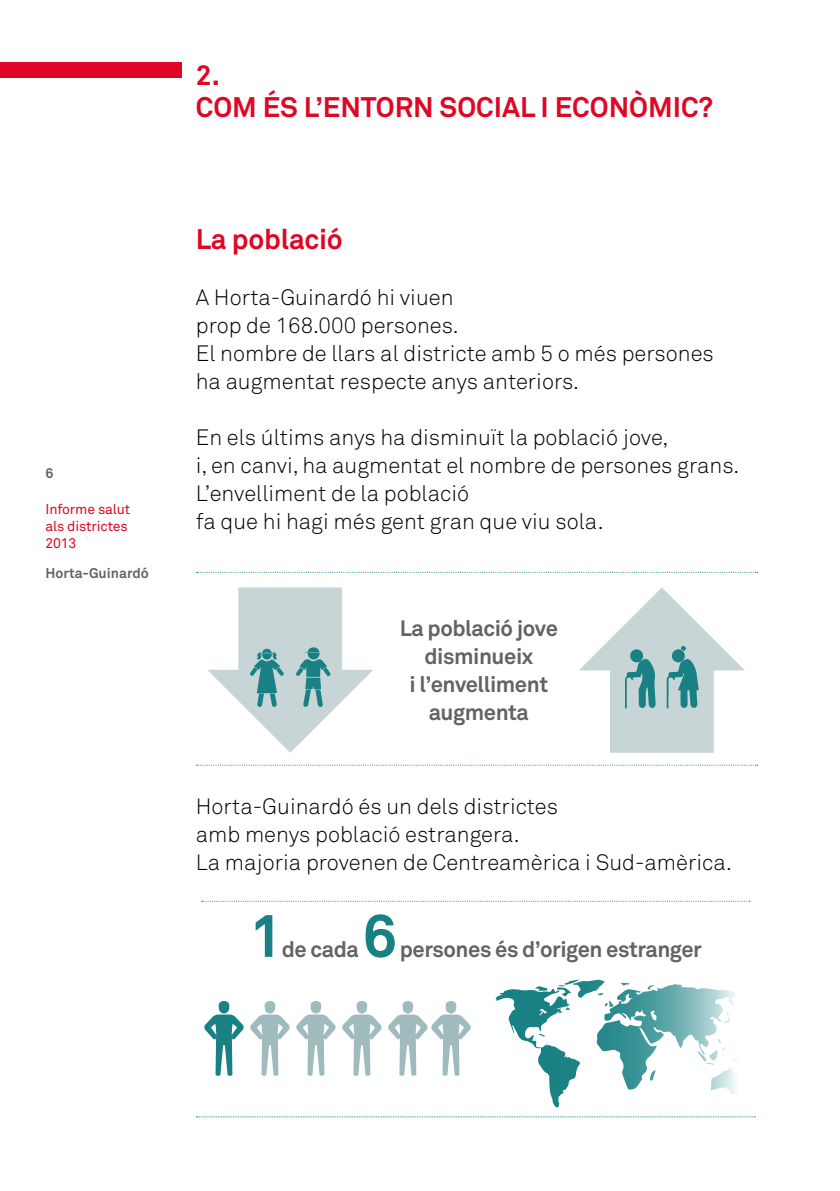
<style>
.page{position:relative;width:840px;height:1191px;background:#fff}
.page>*{position:absolute;margin:0;border:0;box-sizing:border-box;transform-origin:0 0}
.t1{font:700 60px "Akkurat";color:#198184}
.t2{font:700 28px/32px "Akkurat";color:#de0826}
.t3{font:300 22px/28px "Akkurat";color:#000}
.t4{font:700 22px/28px "Akkurat";letter-spacing:-.02em;color:#646363;text-align:center}
.t5{font:14px/16.8px "Akkurat";letter-spacing:-.01em;color:#de0826}
.t6{font:700 14px "Akkurat";color:#646464}
</style>
<div class="page">
<div style="left:0;top:62px;width:181px;height:16px;background:#de0826"></div>
<svg style="left:196px;top:572px;width:561px;height:1px"></svg>
<svg style="left:196px;top:764px;width:561px;height:1px"></svg>
<svg style="left:207px;top:587px;width:166px;height:166px"></svg>
<svg style="left:579px;top:587px;width:165px;height:166px"></svg>
<svg style="left:495px;top:979px;width:241px;height:128px"></svg>
<svg style="left:201px;top:900px;width:546px;height:1px"></svg>
<svg style="left:196px;top:1116px;width:559px;height:1px"></svg>
<svg style="left:204px;top:1001px;width:40px;height:75px"></svg>
<svg style="left:250px;top:1001px;width:40px;height:75px"></svg>
<svg style="left:296px;top:1001px;width:175px;height:75px"></svg>
<p class="t6" style="left:45px;top:464px;width:9px">6</p>
<p class="t5" style="left:45px;top:501px;width:86px">Informe salut als districtes<br>2013</p>
<p class="t6" style="left:45px;top:564px;width:105px">Horta-Guinardó</p>
<p class="t2" style="left:196px;top:59px;width:518px">2.<br>COM ÉS L’ENTORN SOCIAL I ECONÒMIC?</p>
<p class="t2" style="left:196px;top:224px;width:148px">La població</p>
<p class="t3" style="left:196px;top:284px;width:519px">A Horta-Guinardó hi viuen<br>prop de 168.000 persones.<br>El nombre de llars al districte amb 5 o més persones ha augmentat respecte anys anteriors.</p>
<p class="t3" style="left:196px;top:424px;width:544px">En els últims anys ha disminuït la població jove,<br>i, en canvi, ha augmentat el nombre de persones grans.<br>L’envelliment de la població<br>fa que hi hagi més gent gran que viu sola.</p>
<p class="t4" style="left:399px;top:614px;width:159px">La població jove disminueix<br>i l’envelliment augmenta</p>
<p class="t3" style="left:196px;top:793px;width:537px">Horta-Guinardó és un dels districtes<br>amb menys població estrangera.<br>La majoria provenen de Centreamèrica i Sud-amèrica.</p>
<h1 class="t1" style="left:248px;top:898px;width:36px">1</h1>
<h1 class="t1" style="left:362px;top:898px;width:36px">6</h1>
<p class="t4" style="left:399px;top:935px;width:303px">persones és d’origen estranger</p>
<p class="t4" style="left:281px;top:935px;width:79px">de cada</p>
</div>
